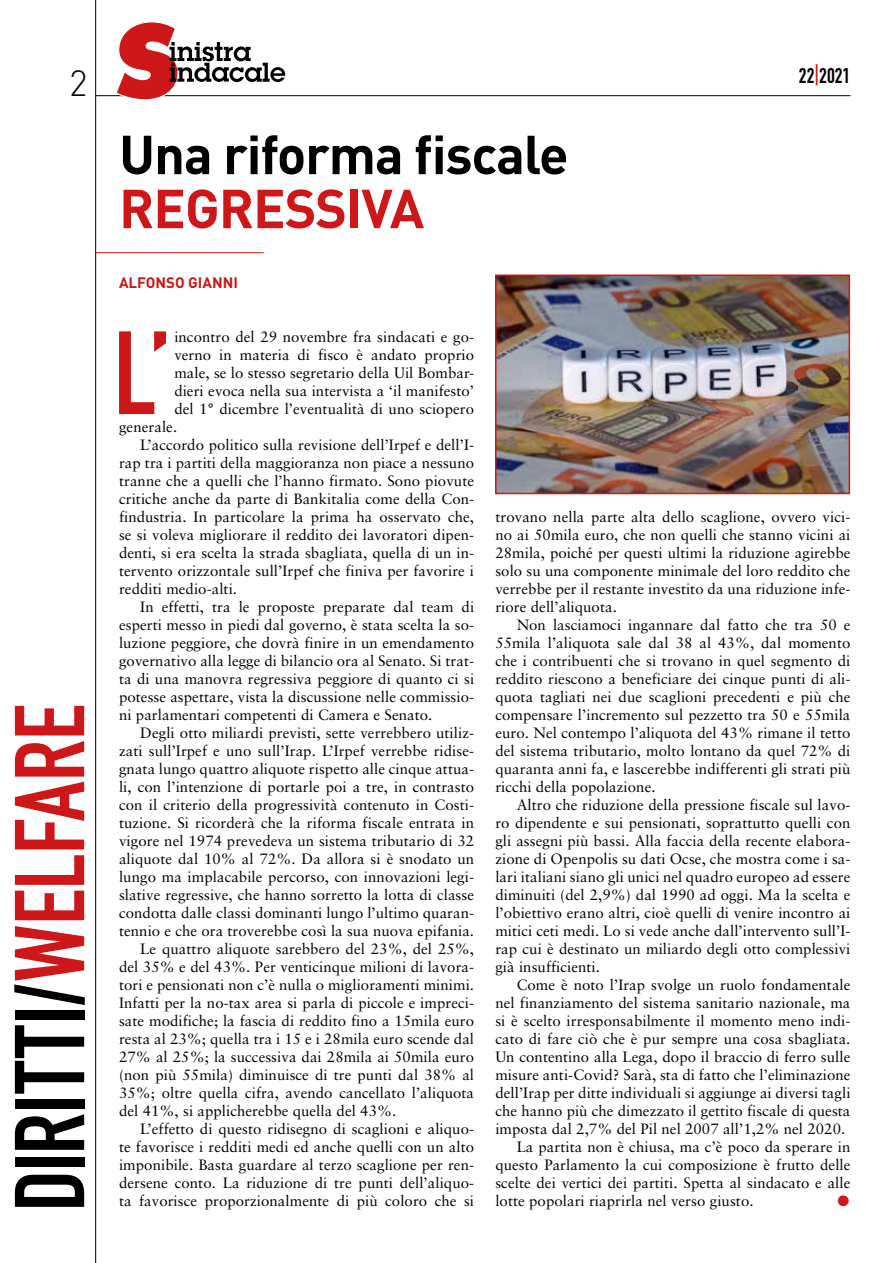
<style>
.page{position:relative;width:893px;height:1263px;background:#fff}
.page>*{position:absolute;margin:0;border:0;box-sizing:border-box;transform-origin:0 0}
.t1{font:116.1px "DIN Engschrift Std";color:#cd1719}
.t2{font:97.35px "DIN Engschrift Std";letter-spacing:-.005em;color:#000}
.t3{font:700 54px "DIN";letter-spacing:-.02em;color:#000}
.t4{font:700 54px "DIN";letter-spacing:-.02em;color:#cd1719}
.t5{font:300 36px "DIN";color:#000}
.t6{font:21px "DIN Engschrift Std";color:#000}
.t7{font:15px/18px "Sabon";letter-spacing:.005em;color:#000;text-align:justify}
.t8{font:700 15px "DIN";color:#cd1719}
.t9{font:15px "Zapf Dingbats";color:#cd1719}
.s1{color:#cd1719}
</style>
<div class="page">
<hr style="left:95px;top:95px;width:755px;height:1px;background:#000">
<svg style="left:115px;top:22px;width:170px;height:78px"></svg>
<hr style="left:95px;top:0;width:1px;height:1263px;background:#000">
<hr style="left:96px;top:252px;width:168px;height:1px;background:#cd1719">
<img style="left:495px;top:275px;width:355px;height:219px">
<div style="left:496px;top:275px;width:353px;height:218px;border:1px solid #cd1719"></div>
<h3 class="t5" style="left:69px;top:61px;width:20px">2</h3>
<h2 class="t2" style="left:-7px;top:1211px;width:509px;rotate:-90deg">DIRITTI/<span class="s1">WELFARE</span></h2>
<h3 class="t3" style="left:119px;top:119px;width:451px">Una riforma fiscale</h3>
<h3 class="t4" style="left:119px;top:173px;width:307px">REGRESSIVA</h3>
<p class="t8" style="left:119px;top:273px;width:120px">ALFONSO GIANNI</p>
<h3 class="t6" style="left:799px;top:63px;width:53px">22<span class="s1">|</span>2021</h3>
<h1 class="t1" style="left:113px;top:305px;width:59px">L’</h1>
<p class="t7" style="left:174px;top:328px;width:301px">incontro del 29 novembre fra sindacati e go-</p>
<p class="t7" style="left:174px;top:346px;width:301px">verno in materia di fisco è andato proprio</p>
<p class="t7" style="left:174px;top:364px;width:301px">male, se lo stesso segretario della Uil Bombar-</p>
<p class="t7" style="left:174px;top:382px;width:301px">dieri evoca nella sua intervista a ‘il manifesto’</p>
<p class="t7" style="left:174px;top:400px;width:301px">del 1° dicembre l’eventualità di uno sciopero</p>
<p class="t7" style="left:119px;top:418px;width:60px">generale.</p>
<p class="t7" style="left:140px;top:436px;width:335px">L’accordo politico sulla revisione dell’Irpef e dell’I-</p>
<p class="t7" style="left:119px;top:454px;width:357px">rap tra i partiti della maggioranza non piace a nessuno</p>
<p class="t7" style="left:119px;top:472px;width:356px">tranne che a quelli che l’hanno firmato. Sono piovute</p>
<p class="t7" style="left:119px;top:490px;width:357px">critiche anche da parte di Bankitalia come della Con-</p>
<p class="t7" style="left:119px;top:508px;width:357px">findustria. In particolare la prima ha osservato che,</p>
<p class="t7" style="left:119px;top:526px;width:357px">se si voleva migliorare il reddito dei lavoratori dipen-</p>
<p class="t7" style="left:119px;top:544px;width:357px">denti, si era scelta la strada sbagliata, quella di un in-</p>
<p class="t7" style="left:119px;top:562px;width:357px">tervento orizzontale sull’Irpef che finiva per favorire i</p>
<p class="t7" style="left:119px;top:580px;width:120px">redditi medio-alti.</p>
<p class="t7" style="left:140px;top:598px;width:335px">In effetti, tra le proposte preparate dal team di</p>
<p class="t7" style="left:119px;top:616px;width:357px">esperti messo in piedi dal governo, è stata scelta la so-</p>
<p class="t7" style="left:119px;top:634px;width:357px">luzione peggiore, che dovrà finire in un emendamento</p>
<p class="t7" style="left:119px;top:652px;width:357px">governativo alla legge di bilancio ora al Senato. Si trat-</p>
<p class="t7" style="left:119px;top:670px;width:357px">ta di una manovra regressiva peggiore di quanto ci si</p>
<p class="t7" style="left:119px;top:688px;width:357px">potesse aspettare, vista la discussione nelle commissio-</p>
<p class="t7" style="left:119px;top:706px;width:315px">ni parlamentari competenti di Camera e Senato.</p>
<p class="t7" style="left:140px;top:724px;width:335px">Degli otto miliardi previsti, sette verrebbero utiliz-</p>
<p class="t7" style="left:119px;top:742px;width:357px">zati sull’Irpef e uno sull’Irap. L’Irpef verrebbe ridise-</p>
<p class="t7" style="left:119px;top:760px;width:357px">gnata lungo quattro aliquote rispetto alle cinque attua-</p>
<p class="t7" style="left:119px;top:778px;width:357px">li, con l’intenzione di portarle poi a tre, in contrasto</p>
<p class="t7" style="left:119px;top:796px;width:357px">con il criterio della progressività contenuto in Costi-</p>
<p class="t7" style="left:119px;top:814px;width:357px">tuzione. Si ricorderà che la riforma fiscale entrata in</p>
<p class="t7" style="left:119px;top:832px;width:357px">vigore nel 1974 prevedeva un sistema tributario di 32</p>
<p class="t7" style="left:119px;top:850px;width:357px">aliquote dal 10% al 72%. Da allora si è snodato un</p>
<p class="t7" style="left:119px;top:868px;width:357px">lungo ma implacabile percorso, con innovazioni legi-</p>
<p class="t7" style="left:119px;top:886px;width:357px">slative regressive, che hanno sorretto la lotta di classe</p>
<p class="t7" style="left:119px;top:904px;width:357px">condotta dalle classi dominanti lungo l’ultimo quaran-</p>
<p class="t7" style="left:119px;top:922px;width:356px">tennio e che ora troverebbe così la sua nuova epifania.</p>
<p class="t7" style="left:140px;top:940px;width:335px">Le quattro aliquote sarebbero del 23%, del 25%,</p>
<p class="t7" style="left:119px;top:958px;width:357px">del 35% e del 43%. Per venticinque milioni di lavora-</p>
<p class="t7" style="left:119px;top:976px;width:357px">tori e pensionati non c’è nulla o miglioramenti minimi.</p>
<p class="t7" style="left:119px;top:994px;width:357px">Infatti per la no-tax area si parla di piccole e impreci-</p>
<p class="t7" style="left:119px;top:1012px;width:357px">sate modifiche; la fascia di reddito fino a 15mila euro</p>
<p class="t7" style="left:119px;top:1030px;width:357px">resta al 23%; quella tra i 15 e i 28mila euro scende dal</p>
<p class="t7" style="left:119px;top:1048px;width:357px">27% al 25%; la successiva dai 28mila ai 50mila euro</p>
<p class="t7" style="left:119px;top:1066px;width:357px">(non più 55mila) diminuisce di tre punti dal 38% al</p>
<p class="t7" style="left:119px;top:1084px;width:357px">35%; oltre quella cifra, avendo cancellato l’aliquota</p>
<p class="t7" style="left:119px;top:1102px;width:279px">del 41%, si applicherebbe quella del 43%.</p>
<p class="t7" style="left:140px;top:1120px;width:335px">L’effetto di questo ridisegno di scaglioni e aliquo-</p>
<p class="t7" style="left:119px;top:1138px;width:357px">te favorisce i redditi medi ed anche quelli con un alto</p>
<p class="t7" style="left:119px;top:1156px;width:357px">imponibile. Basta guardare al terzo scaglione per ren-</p>
<p class="t7" style="left:119px;top:1174px;width:357px">dersene conto. La riduzione di tre punti dell’aliquo-</p>
<p class="t7" style="left:119px;top:1192px;width:357px">ta favorisce proporzionalmente di più coloro che si</p>
<p class="t7" style="left:495px;top:508px;width:357px">trovano nella parte alta dello scaglione, ovvero vici&shy;no ai 50mila euro, che non quelli che stanno vicini ai 28mila, poiché per questi ultimi la riduzione agirebbe solo su una componente minimale del loro reddito che verrebbe per il restante investito da una riduzione infe&shy;riore dell’aliquota.</p>
<p class="t7" style="left:495px;top:616px;width:357px;text-indent:21px">Non lasciamoci ingannare dal fatto che tra 50 e 55mila l’aliquota sale dal 38 al 43%, dal momento che i contribuenti che si trovano in quel segmento di reddito riescono a beneficiare dei cinque punti di ali&shy;quota tagliati nei due scaglioni precedenti e più che compensare l’incremento sul pezzetto tra 50 e 55mila euro. Nel contempo l’aliquota del 43% rimane il tetto del sistema tributario, molto lontano da quel 72% di quaranta anni fa, e lascerebbe indifferenti gli strati più ricchi della popolazione.</p>
<p class="t7" style="left:495px;top:796px;width:357px;text-indent:21px">Altro che riduzione della pressione fiscale sul lavo&shy;ro dipendente e sui pensionati, soprattutto quelli con gli assegni più bassi. Alla faccia della recente elabora&shy;zione di Openpolis su dati Ocse, che mostra come i sa&shy;lari italiani siano gli unici nel quadro europeo ad essere diminuiti (del 2,9%) dal 1990 ad oggi. Ma la scelta e l’obiettivo erano altri, cioè quelli di venire incontro ai mitici ceti medi. Lo si vede anche dall’intervento sull’I&shy;rap cui è destinato un miliardo degli otto complessivi già insufficienti.</p>
<p class="t7" style="left:517px;top:976px;width:335px">Come è noto l’Irap svolge un ruolo fondamentale</p>
<p class="t7" style="left:495px;top:994px;width:357px">nel finanziamento del sistema sanitario nazionale, ma</p>
<p class="t7" style="left:495px;top:1012px;width:357px">si è scelto irresponsabilmente il momento meno indi-</p>
<p class="t7" style="left:495px;top:1030px;width:357px">cato di fare ciò che è pur sempre una cosa sbagliata.</p>
<p class="t7" style="left:495px;top:1048px;width:357px">Un contentino alla Lega, dopo il braccio di ferro sulle</p>
<p class="t7" style="left:495px;top:1066px;width:357px">misure anti-Covid? Sarà, sta di fatto che l’eliminazione</p>
<p class="t7" style="left:495px;top:1084px;width:357px">dell’Irap per ditte individuali si aggiunge ai diversi tagli</p>
<p class="t7" style="left:495px;top:1102px;width:357px">che hanno più che dimezzato il gettito fiscale di questa</p>
<p class="t7" style="left:495px;top:1120px;width:351px">imposta dal 2,7% del Pil nel 2007 all’1,2% nel 2020.</p>
<p class="t7" style="left:517px;top:1138px;width:335px">La partita non è chiusa, ma c’è poco da sperare in</p>
<p class="t7" style="left:495px;top:1156px;width:357px">questo Parlamento la cui composizione è frutto delle</p>
<p class="t7" style="left:495px;top:1174px;width:357px">scelte dei vertici dei partiti. Spetta al sindacato e alle</p>
<p class="t7" style="left:495px;top:1192px;width:260px">lotte popolari riaprirla nel verso giusto.</p>
<p class="t9" style="left:838px;top:1194px;width:13px">●</p>
</div>
